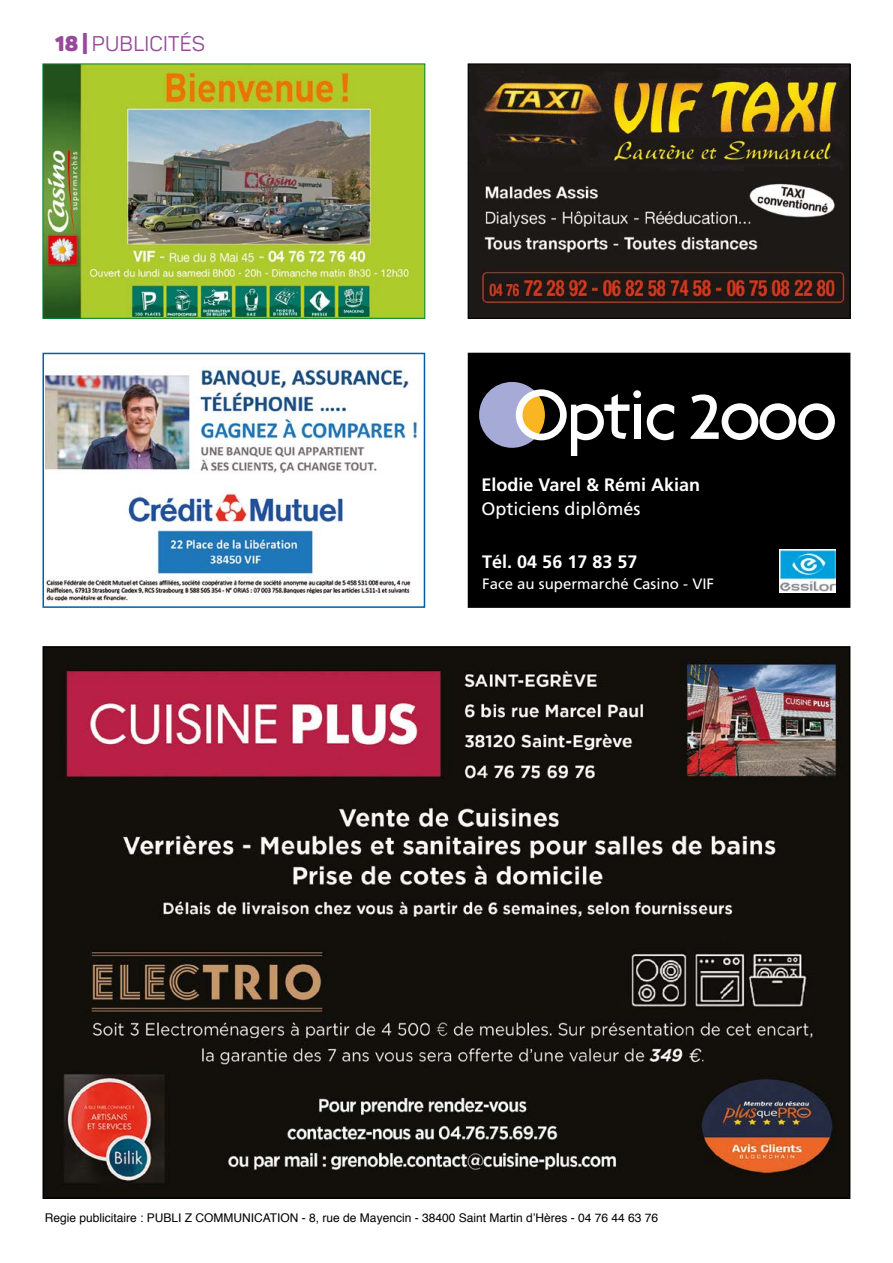
<style>
.page{position:relative;width:893px;height:1263px;background:#fff}
.page>*{position:absolute;margin:0;border:0;box-sizing:border-box;transform-origin:0 0}
.t1{font:21px "Panton";letter-spacing:.01em;color:#954b97}
.t2{font:700 18px "Frutiger";color:#fff}
.t3{font:18px "Frutiger";color:#fff}
.t4{font:15px "Frutiger";color:#fff}
.t5{font:12px "Helvetica";color:#000}
.s1{font-weight:900}
</style>
<div class="page">
<img style="left:45px;top:66px;width:378px;height:251px">
<div style="left:43px;top:64px;width:382px;height:255px;border:1px solid #008237"></div>
<img style="left:470px;top:66px;width:378px;height:251px">
<div style="left:468px;top:64px;width:382px;height:255px;border:1px solid #000"></div>
<img style="left:46px;top:366px;width:372px;height:235px">
<div style="left:43px;top:353px;width:382px;height:255px;border:2px solid #005da9"></div>
<div style="left:468px;top:353px;width:382px;height:254px;background:#000"></div>
<div style="left:468px;top:353px;width:382px;height:255px;border:2px solid #000"></div>
<img style="left:779px;top:549px;width:56px;height:43px">
<div style="left:634px;top:405px;width:6px;height:34px;background:#fff"></div>
<svg style="left:479px;top:382px;width:150px;height:74px"></svg>
<svg style="left:647px;top:404px;width:27px;height:36px"></svg>
<div style="left:633px;top:390px;width:8px;height:8px;background:#fff;border-radius:50%"></div>
<svg style="left:691px;top:394px;width:144px;height:46px"></svg>
<img style="left:46px;top:649px;width:801px;height:547px">
<h1 class="t1" style="left:55px;top:30px;width:151px"><span class="s1">18 |</span> PUBLICITÉS</h1>
<h2 class="t2" style="left:481px;top:474px;width:220px">Elodie Varel &amp; Rémi Akian</h2>
<h2 class="t3" style="left:481px;top:498px;width:161px">Opticiens diplômés</h2>
<h2 class="t2" style="left:482px;top:551px;width:157px">Tél. 04 56 17 83 57</h2>
<p class="t4" style="left:482px;top:575px;width:233px">Face au supermarché Casino - VIF</p>
<p class="t5" style="left:45px;top:1207px;width:615px">Régie publicitaire : PUBLI Z COMMUNICATION - 8, rue de Mayencin - 38400 Saint Martin d’Hères - 04 76 44 63 76</p>
</div>
